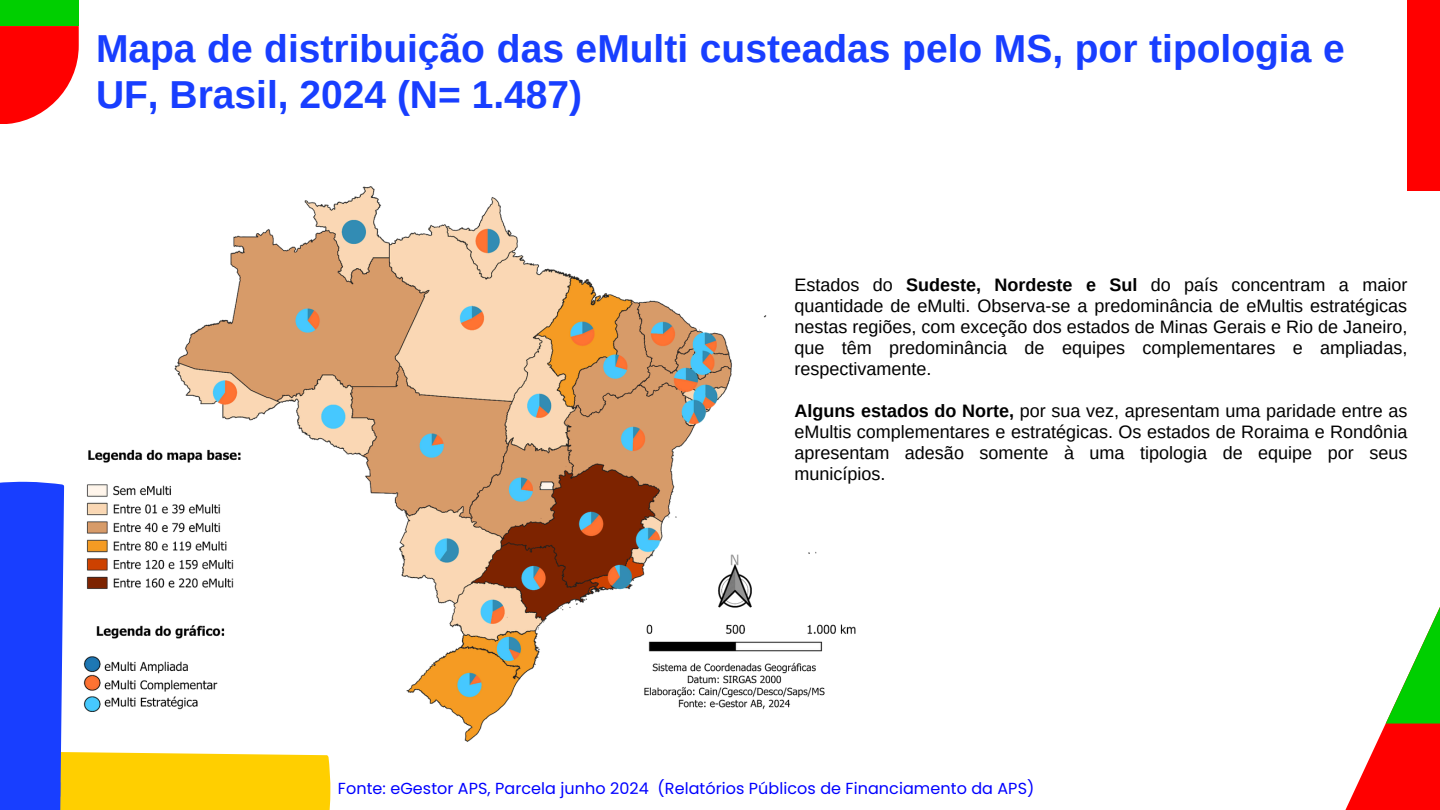
<style>
.page{position:relative;width:1440px;height:810px;background:#fff}
.page>*{position:absolute;margin:0;border:0;box-sizing:border-box;transform-origin:0 0}
.t1{font:700 39px/46.5px "Arimo";color:#183eff}
.t2{font:18px/21px "Arimo";color:#000;text-align:justify}
.t3{font:16px "Poppins";letter-spacing:.005em;color:#00f}
.s1{font-weight:700}
</style>
<div class="page">
<svg style="left:0;top:481px;width:331px;height:329px;background:#70769d"></svg>
<svg style="left:1345px;top:607px;width:95px;height:203px"></svg>
<div style="left:1407px;top:0;width:33px;height:191px;background:#f00"></div>
<svg style="left:0;top:0;width:79px;height:124px;background:#c94e22"></svg>
<img style="left:52px;top:186px;width:804px;height:584px">
<h1 class="t1" style="left:96px;top:25px;width:1250px">Mapa de distribuição das eMulti custeadas pelo MS, por tipologia e<br>UF, Brasil, 2024 (N= 1.487)</h1>
<p class="t2" style="left:794px;top:274px;width:614px">Estados do <span class="s1">Sudeste, Nordeste e Sul</span> do país concentram a maior quantidade de eMulti. Observa-se a predominância de eMultis estratégicas nestas regiões, com exceção dos estados de Minas Gerais e Rio de Janeiro, que têm predominância de equipes complementares e ampliadas, respectivamente.</p>
<p class="t2" style="left:794px;top:400px;width:614px"><span class="s1">Alguns estados do Norte,</span> por sua vez, apresentam uma paridade entre as eMultis complementares e estratégicas. Os estados de Roraima e Rondônia apresentam adesão somente à uma tipologia de equipe por seus municípios.</p>
<p class="t3" style="left:338px;top:777px;width:698px">Fonte: eGestor APS, Parcela junho 2024 (Relatórios Públicos de Financiamento da APS)</p>
</div>
